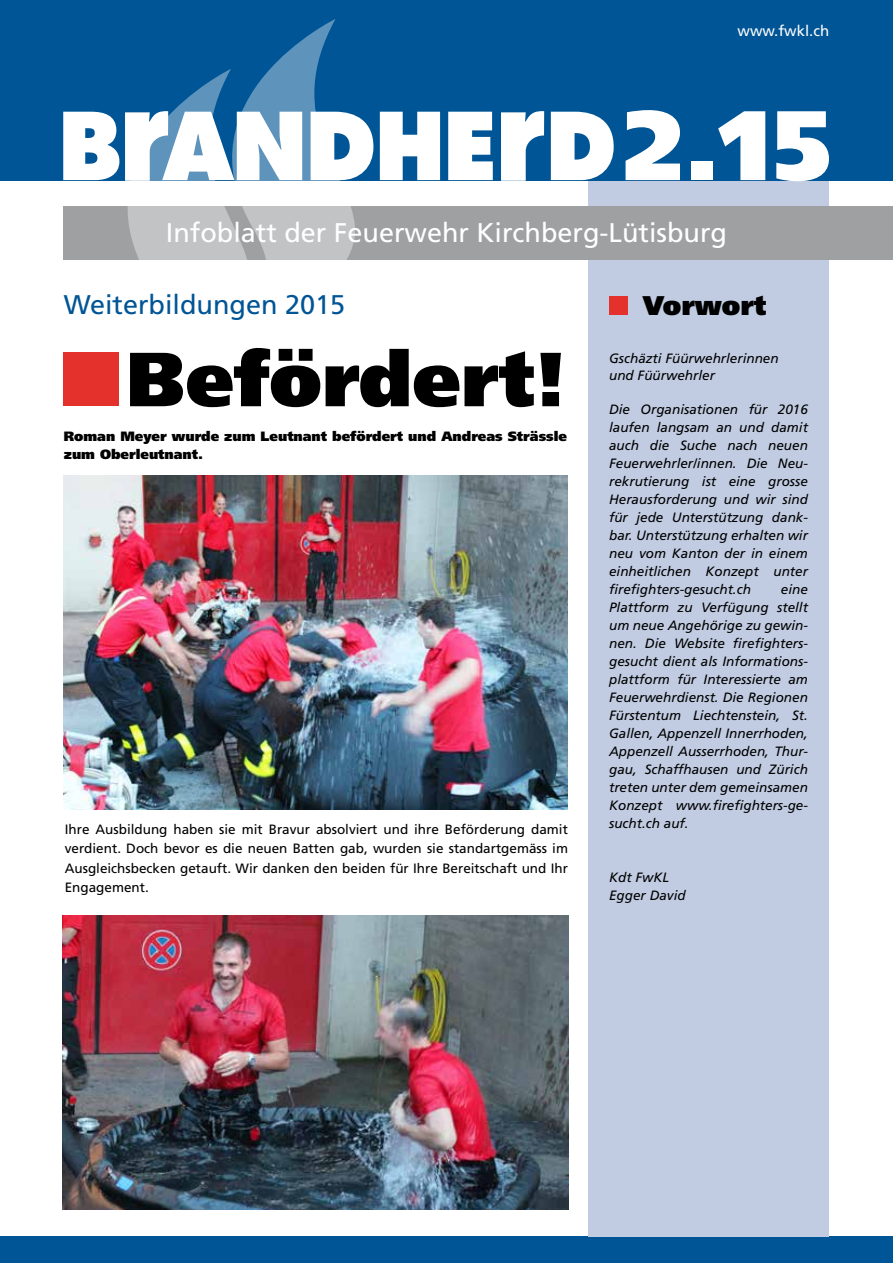
<style>
.page{position:relative;width:893px;height:1263px;background:#fff}
.page>*{position:absolute;margin:0;border:0;box-sizing:border-box;transform-origin:0 0}
.t1{font:900 98.55px "Frutiger";color:#fff}
.t2{font:900 76.5px "Frutiger";color:#000}
.t3{font:27px "Frutiger";color:#fff}
.t4{font:27px "Frutiger";color:#005596}
.t5{font:900 27px "Frutiger";color:#000}
.t6{font:15px "Frutiger";color:#fff}
.t7{font:italic 13.5px/18px "Frutiger";color:#000}
.t8{font:13.5px/19px "Frutiger";color:#000;text-align:justify}
.t9{font:900 13.5px/18px "Frutiger";color:#000}
</style>
<div class="page">
<div style="left:0;top:1236px;width:893px;height:27px;background:#005596"></div>
<div style="left:588px;top:26px;width:241px;height:1210px;background:#c1cce2"></div>
<div style="left:0;top:0;width:893px;height:180px;background:#005596"></div>
<div style="left:64px;top:206px;width:829px;height:54px;background:#9ea0a2"></div>
<svg style="left:63px;top:112px;width:56px;height:68px;background:#dbe7f0"></svg>
<svg style="left:357px;top:116px;width:16px;height:61px"></svg>
<svg style="left:380px;top:112px;width:60px;height:68px"></svg>
<svg style="left:448px;top:112px;width:45px;height:68px;background:#e1ebf2"></svg>
<svg style="left:551px;top:112px;width:63px;height:68px"></svg>
<svg style="left:501px;top:111px;width:43px;height:70px"></svg>
<div style="left:609px;top:296px;width:19px;height:19px;background:#e4312b"></div>
<svg style="left:270px;top:19px;width:87px;height:241px"></svg>
<svg style="left:125px;top:69px;width:177px;height:191px"></svg>
<div style="left:64px;top:353px;width:55px;height:53px;background:#e4312b"></div>
<img style="left:64px;top:476px;width:503px;height:333px">
<img style="left:63px;top:915px;width:505px;height:295px">
<p class="t6" style="left:737px;top:22px;width:93px">www.fwkl.ch</p>
<h1 class="t1" style="left:624px;top:85px;width:209px">2.15</h1>
<h3 class="t3" style="left:166px;top:217px;width:563px">Infoblatt der Feuerwehr Kirchberg-Lütisburg</h3>
<h3 class="t4" style="left:64px;top:289px;width:283px">Weiterbildungen 2015</h3>
<h2 class="t2" style="left:126px;top:333px;width:442px">Befördert!</h2>
<p class="t9" style="left:64px;top:427px;width:505px">Roman Meyer wurde zum Leutnant befördert und Andreas Strässle zum Oberleutnant.</p>
<p class="t8" style="left:65px;top:820px;width:505px">Ihre Ausbildung haben sie mit Bravur absolviert und ihre Beförderung damit verdient. Doch bevor es die neuen Batten gab, wurden sie standartgemäss im Ausgleichsbecken getauft. Wir danken den beiden für Ihre Bereitschaft und Ihr Engagement.</p>
<h3 class="t5" style="left:643px;top:289px;width:125px">Vorwort</h3>
<p class="t7" style="left:609px;top:350px;width:171px;line-height:16.2px">Gschäzti Füürwehrlerinnen und Füürwehrler</p>
<p class="t7" style="left:609px;top:400px;width:200px;text-align:justify">Die Organisationen für 2016 laufen langsam an und damit auch die Suche nach neuen Feuerwehrler/innen. Die Neu&shy;rekrutierung ist eine grosse Herausforderung und wir sind für jede Unterstützung dank&shy;bar. Unterstützung erhalten wir neu vom Kanton der in einem einheitlichen Konzept unter firefighters-gesucht.ch</p>
<p class="t7" style="left:609px;top:580px;width:200px;text-align:justify;text-indent:172px">eine Plattform zu Verfügung stellt um neue Angehörige zu gewin&shy;nen. Die Website firefighters&shy;gesucht dient als Informations&shy;plattform für Interessierte am Feuerwehrdienst. Die Regionen Fürstentum Liechtenstein, St.<br>Gallen, Appenzell Innerrhoden, Appenzell Ausserrhoden, Thur&shy;gau, Schaffhausen und Zürich treten unter dem gemeinsamen Konzept www.firefighters-ge&shy;sucht.ch auf.</p>
<p class="t7" style="left:609px;top:868px;width:78px">Kdt FwKL<br>Egger David</p>
</div>
